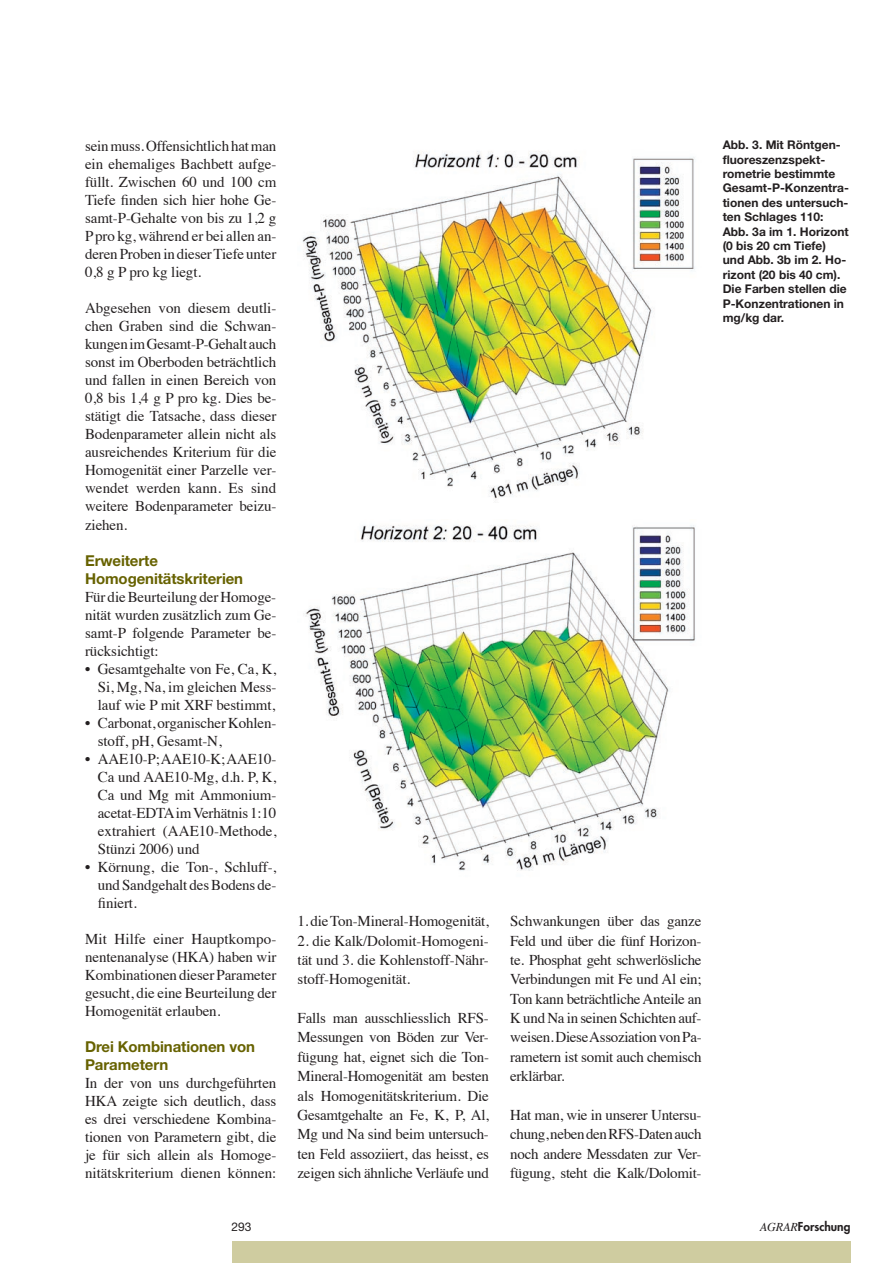
<style>
.page{position:relative;width:893px;height:1263px;background:#fff}
.page>*{position:absolute;margin:0;border:0;box-sizing:border-box;transform-origin:0 0}
.t1{font:15px/18px "Times";letter-spacing:-.005em;color:#231f20;text-align:justify}
.t2{font:700 15px/18px "Helvetica Neue";letter-spacing:-.005em;color:#676200}
.t3{font:700 12px/14.4px "Helvetica Neue";color:#231f20}
.t4{font:800 12px "Futura";color:#231f20}
.t5{font:12px "Helvetica Neue";color:#231f20}
.s1{font-family:"Times";font-weight:400;font-style:italic}
</style>
<div class="page">
<div style="left:232px;top:1242px;width:618px;height:21px;background:#cfcca0"></div>
<img style="left:305px;top:525px;width:391px;height:346px">
<img style="left:302px;top:151px;width:393px;height:348px">
<p class="t1" style="left:85px;top:136px;width:193px">sein muss. Offensichtlich hat man ein ehemaliges Bachbett aufge&shy;füllt. Zwischen 60 und 100 cm Tiefe finden sich hier hohe Ge&shy;samt-P-Gehalte von bis zu 1,2 g P pro kg, während er bei allen an&shy;deren Proben in dieser Tiefe unter 0,8 g P pro kg liegt.</p>
<p class="t1" style="left:85px;top:298px;width:193px">Abgesehen von diesem deutli&shy;chen Graben sind die Schwan&shy;kungen im Gesamt-P-Gehalt auch sonst im Oberboden beträchtlich und fallen in einen Bereich von 0,8 bis 1,4 g P pro kg. Dies be&shy;stätigt die Tatsache, dass dieser Bodenparameter allein nicht als ausreichendes Kriterium für die Homogenität einer Parzelle ver&shy;wendet werden kann. Es sind weitere Bodenparameter beizu&shy;ziehen.</p>
<p class="t2" style="left:85px;top:551px;width:160px">Erweiterte<br>Homogenitätskriterien</p>
<p class="t1" style="left:85px;top:586px;width:193px">Für die Beurteilung der Homoge&shy;nität wurden zusätzlich zum Ge&shy;samt-P folgende Parameter be&shy;rücksichtigt:</p>
<p class="t1" style="left:98px;top:658px;width:180px;text-indent:-13px">• Gesamtgehalte von Fe, Ca, K, Si, Mg, Na, im gleichen Mess&shy;lauf wie P mit XRF bestimmt,</p>
<p class="t1" style="left:98px;top:712px;width:180px;text-indent:-13px">• Carbonat, organischer Kohlen&shy;stoff, pH, Gesamt-N,</p>
<p class="t1" style="left:98px;top:748px;width:180px;text-indent:-13px">• AAE10-P; AAE10-K; AAE10- Ca und AAE10-Mg, d.h. P, K, Ca und Mg mit Ammonium&shy;acetat-EDTA im Verhätnis 1:10 extrahiert (AAE10-Methode, Stünzi 2006) und</p>
<p class="t1" style="left:98px;top:856px;width:180px;text-indent:-13px">• Körnung, die Ton-, Schluff-, und Sandgehalt des Bodens de&shy;finiert.</p>
<p class="t1" style="left:85px;top:928px;width:193px">Mit Hilfe einer Hauptkompo&shy;nentenanalyse (HKA) haben wir Kombinationen dieser Parameter gesucht, die eine Beurteilung der Homogenität erlauben.</p>
<p class="t2" style="left:85px;top:1037px;width:171px">Drei Kombinationen von<br>Parametern</p>
<p class="t1" style="left:85px;top:1073px;width:193px">In der von uns durchgeführten HKA zeigte sich deutlich, dass es drei verschiedene Kombina&shy;tionen von Parametern gibt, die je für sich allein als Homoge&shy;nitätskriterium dienen können:</p>
<p class="t1" style="left:298px;top:911px;width:193px">1. die Ton-Mineral-Homogenität,</p>
<p class="t1" style="left:298px;top:929px;width:193px;line-height:19.4px">2. die Kalk/Dolomit-Homogeni&shy;tät und 3. die Kohlenstoff-Nähr&shy;stoff-Homogenität.</p>
<p class="t1" style="left:298px;top:1007px;width:193px;line-height:19.4px">Falls man ausschliesslich RFS-Messungen von Böden zur Ver&shy;fügung hat, eignet sich die Ton-Mineral-Homogenität am besten als Homogenitätskriterium. Die Gesamtgehalte an Fe, K, P, Al, Mg und Na sind beim untersuch&shy;ten Feld assoziiert, das heisst, es zeigen sich ähnliche Verläufe und</p>
<p class="t3" style="left:723px;top:138px;width:128px">Abb. 3. Mit Röntgen&shy;fluoreszenzspekt&shy;rometrie bestimmte<br>Gesamt-P-Konzentra&shy;tionen des untersuch&shy;ten Schlages 110:<br>Abb. 3a im 1. Horizont (0 bis 20 cm Tiefe) und Abb. 3b im 2. Ho&shy;rizont (20 bis 40 cm).<br>Die Farben stellen die<br>P-Konzentrationen in mg/kg dar.</p>
<p class="t1" style="left:510px;top:910px;width:193px;line-height:19.4px">Schwankungen über das ganze Feld und über die fünf Horizon&shy;te. Phosphat geht schwerlösliche Verbindungen mit Fe und Al ein; Ton kann beträchtliche Anteile an K und Na in seinen Schichten auf&shy;weisen. Diese Assoziation von Pa&shy;rametern ist somit auch chemisch erklärbar.</p>
<p class="t1" style="left:510px;top:1104px;width:193px;line-height:19.4px">Hat man, wie in unserer Untersu&shy;chung, neben den RFS-Daten auch noch andere Messdaten zur Ver&shy;fügung, steht die Kalk/Dolomit-</p>
<p class="t5" style="left:232px;top:1220px;width:22px">293</p>
<p class="t4" style="left:760px;top:1219px;width:92px"><span class="s1">AGRAR</span>Forschung</p>
</div>
